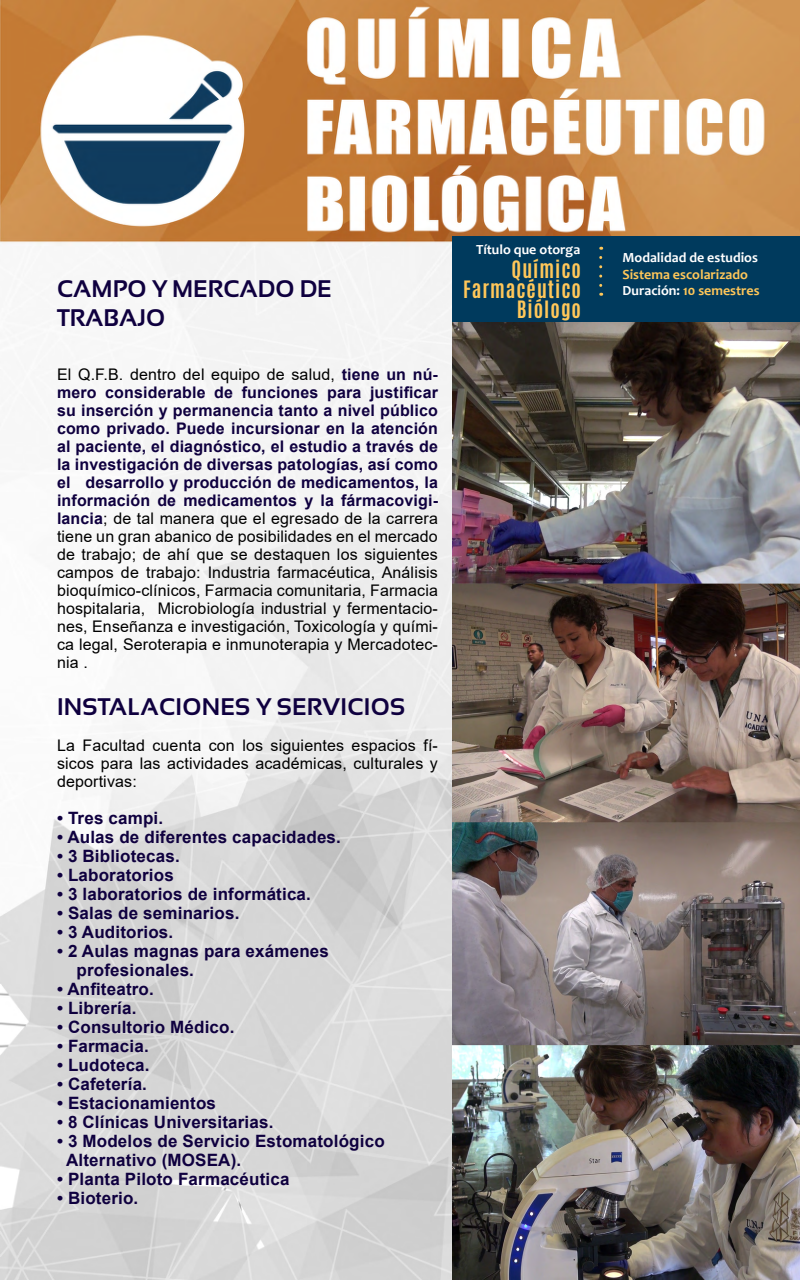
<style>
.page{position:relative;width:800px;height:1280px;background:#fff}
.page>*{position:absolute;margin:0;border:0;box-sizing:border-box;transform-origin:0 0}
.t1{font:700 24px/28.8px "Sansation";letter-spacing:.01em;color:#0f003f}
.t2{font:700 20px/20px "Antonio";letter-spacing:.05em;color:#ffc759;text-align:right}
.t3{font:700 17px/19px "Arial";letter-spacing:.01em;color:#0f003f}
.t4{font:16px/18px "Arial";letter-spacing:.01em;color:#000;text-align:justify}
.t5{font:700 14px/16.8px "Candara";color:#ffc759}
.t6{font:700 14px "Candara";color:#fff}
.s1{font-weight:700;color:#0f003f}
.s2{color:#fff}
</style>
<div class="page">
<img style="left:0;top:0;width:800px;height:1280px">
<img style="left:452px;top:322px;width:348px;height:958px">
<div style="left:452px;top:237px;width:348px;height:85px;background:#003a5d"></div>
<svg style="left:599px;top:257px;width:3px;height:39px"></svg>
<h1 class="t1" style="left:57px;top:274px;width:276px">CAMPO Y MERCADO DE<br>TRABAJO</h1>
<p class="t4" style="left:57px;top:365px;width:383px">El Q.F.B. dentro del equipo de salud, <span class="s1">tiene un nú&shy;mero considerable de funciones para justificar su inserción y permanencia tanto a nivel público como privado. Puede incursionar en la atención al paciente, el diagnóstico, el estudio a través de la investigación de diversas patologías, así como el desarrollo y producción de medicamentos, la información de medicamentos y la fármacovigi&shy;lancia</span>; de tal manera que el egresado de la carrera tiene un gran abanico de posibilidades en el mercado de trabajo; de ahí que se destaquen los siguientes campos de trabajo: Industria farmacéutica, Análisis bioquímico-clínicos, Farmacia comunitaria, Farmacia hospitalaria, Microbiología industrial y fermentacio&shy;nes, Enseñanza e investigación, Toxicología y quími&shy;ca legal, Seroterapia e inmunoterapia y Mercadotec&shy;nia .</p>
<h1 class="t1" style="left:57px;top:692px;width:350px">INSTALACIONES Y SERVICIOS</h1>
<p class="t4" style="left:57px;top:736px;width:382px">La Facultad cuenta con los siguientes espacios fí&shy;sicos para las actividades académicas, culturales y deportivas:</p>
<p class="t3" style="left:57px;top:808px;width:108px">• Tres campi.</p>
<p class="t3" style="left:57px;top:827px;width:285px">• Aulas de diferentes capacidades.</p>
<p class="t3" style="left:57px;top:846px;width:124px">• 3 Bibliotecas.</p>
<p class="t3" style="left:57px;top:865px;width:118px">• Laboratorios</p>
<p class="t3" style="left:57px;top:884px;width:256px">• 3 laboratorios de informática.</p>
<p class="t3" style="left:57px;top:903px;width:184px">• Salas de seminarios.</p>
<p class="t3" style="left:57px;top:922px;width:118px">• 3 Auditorios.</p>
<p class="t3" style="left:77px;top:941px;width:254px;text-indent:-20px">• 2 Aulas magnas para exámenes profesionales.</p>
<p class="t3" style="left:57px;top:979px;width:98px">• Anfiteatro.</p>
<p class="t3" style="left:57px;top:998px;width:81px">• Librería.</p>
<p class="t3" style="left:57px;top:1017px;width:179px">• Consultorio Médico.</p>
<p class="t3" style="left:57px;top:1036px;width:93px">• Farmacia.</p>
<p class="t3" style="left:57px;top:1055px;width:94px">• Ludoteca.</p>
<p class="t3" style="left:57px;top:1074px;width:92px">• Cafetería.</p>
<p class="t3" style="left:57px;top:1093px;width:161px">• Estacionamientos</p>
<p class="t3" style="left:57px;top:1112px;width:218px">• 8 Clínicas Universitarias.</p>
<p class="t3" style="left:66px;top:1131px;width:320px;text-indent:-9px">• 3 Modelos de Servicio Estomatológico<br>Alternativo (MOSEA).</p>
<p class="t3" style="left:57px;top:1169px;width:234px">• Planta Piloto Farmacéutica</p>
<p class="t3" style="left:57px;top:1188px;width:83px">• Bioterio.</p>
<p class="t6" style="left:476px;top:240px;width:106px">Título que otorga</p>
<p class="t2" style="left:463px;top:260px;width:120px">Químico<br>Farmacéutico<br>Biólogo</p>
<p class="t6" style="left:622px;top:249px;width:137px">Modalidad de estudios</p>
<p class="t5" style="left:622px;top:266px;width:139px">Sistema escolarizado<br><span class="s2">Duración:</span> 10 semestres</p>
</div>
